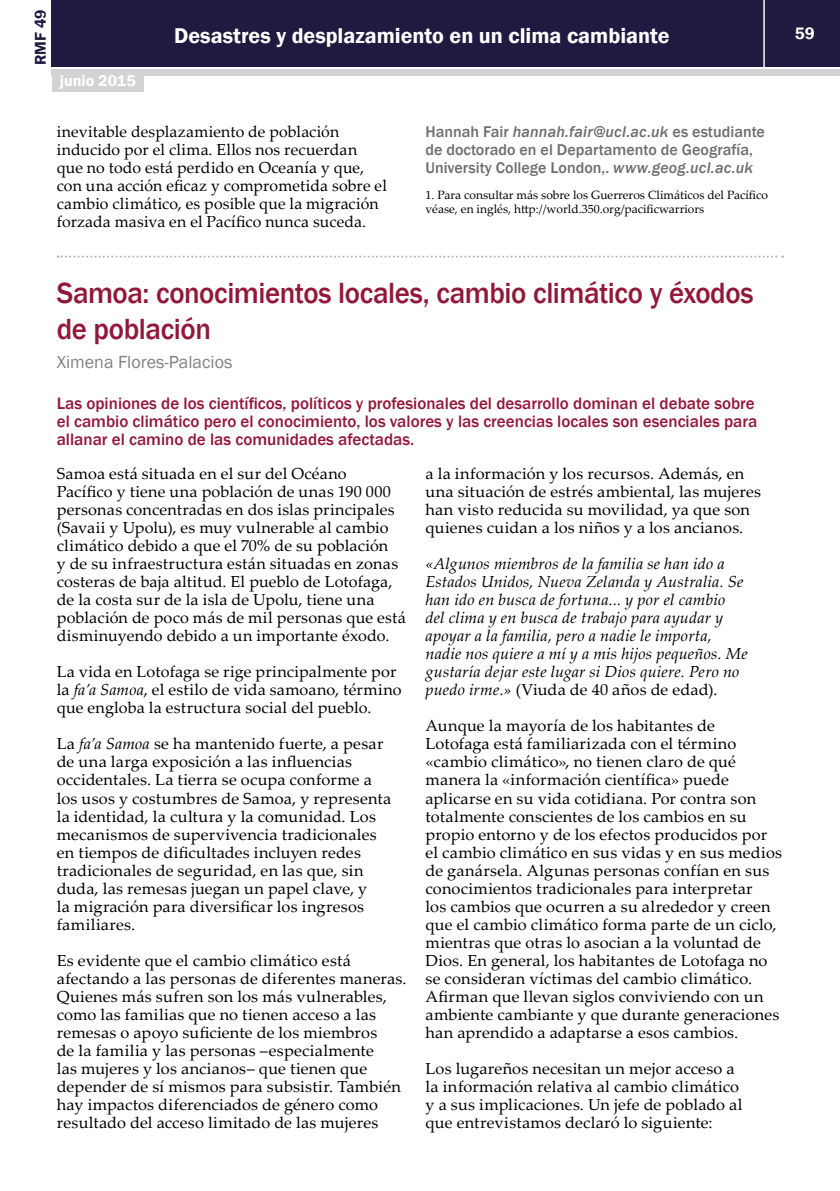
<style>
.page{position:relative;width:840px;height:1191px;background:#fff}
.page>*{position:absolute;margin:0;border:0;box-sizing:border-box;transform-origin:0 0}
.t1{font:500 30px/36px "Franklin Gothic";letter-spacing:-.015em;color:#92183a;scale:.96 1}
.t2{font:600 22px "Franklin Gothic";color:#fff}
.t3{font:18px "Franklin Gothic";color:#808285}
.t4{font:500 17px/18px "Franklin Gothic";color:#92183a}
.t5{font:600 17px "Franklin Gothic";color:#fff}
.t6{font:16px/18px "Palatino Linotype";letter-spacing:.01em;color:#000}
.t7{font:italic 16px/18px "Palatino Linotype";letter-spacing:.01em;color:#000}
.t8{font:500 16px/18px "Franklin Gothic";color:#6d6e71}
.t9{font:600 16px "Franklin Gothic";color:#fff}
.t10{font:600 16px "Franklin Gothic";color:#211a40}
.t11{font:12px/14px "Palatino Linotype";color:#000}
.s1{font-style:italic}
.s2{font-style:normal}
</style>
<div class="page">
<div style="left:52px;top:0;width:787px;height:66px;background:#211a40"></div>
<div style="left:52px;top:69px;width:787px;height:6px;background:#d1d3d4"></div>
<hr style="left:763px;top:0;width:1px;height:68px;background:#fff">
<div style="left:52px;top:74px;width:91px;height:18px;background:#d1d3d4"></div>
<svg style="left:58px;top:255px;width:724px;height:2px"></svg>
<p class="t10" style="left:31px;top:65px;width:57px;rotate:-90deg">RMF 49</p>
<h2 class="t2" style="left:174px;top:22px;width:496px">Desastres y desplazamiento en un clima cambiante</h2>
<p class="t5" style="left:794px;top:23px;width:21px">59</p>
<p class="t9" style="left:60px;top:71px;width:77px">junio 2015</p>
<p class="t6" style="left:57px;top:122px;width:331px">inevitable desplazamiento de población inducido por el clima. Ellos nos recuerdan que no todo está perdido en Oceanía y que, con una acción eficaz y comprometida sobre el cambio climático, es posible que la migración forzada masiva en el Pacífico nunca suceda.</p>
<p class="t8" style="left:425px;top:123px;width:341px">Hannah Fair <span class="s1">hannah.fair@ucl.ac.uk</span> es estudiante de doctorado en el Departamento de Geografía,<br>University College London,. <span class="s1">www.geog.ucl.ac.uk</span></p>
<p class="t11" style="left:425px;top:187px;width:344px">1. Para consultar más sobre los Guerreros Climáticos del Pacífico véase, en inglés, http://world.350.org/pacificwarriors</p>
<h1 class="t1" style="left:57px;top:275px;width:727px">Samoa: conocimientos locales, cambio climático y éxodos de población</h1>
<p class="t3" style="left:57px;top:351px;width:177px">Ximena Flores-Palacios</p>
<p class="t4" style="left:57px;top:395px;width:701px">Las opiniones de los científicos, políticos y profesionales del desarrollo dominan el debate sobre el cambio climático pero el conocimiento, los valores y las creencias locales son esenciales para allanar el camino de las comunidades afectadas.</p>
<p class="t6" style="left:57px;top:464px;width:350px">Samoa está situada en el sur del Océano Pacífico y tiene una población de unas 190 000 personas concentradas en dos islas principales (Savaii y Upolu), es muy vulnerable al cambio climático debido a que el 70% de su población<br>y de su infraestructura están situadas en zonas costeras de baja altitud. El pueblo de Lotofaga, de la costa sur de la isla de Upolu, tiene una población de poco más de mil personas que está disminuyendo debido a un importante éxodo.</p>
<p class="t6" style="left:57px;top:662px;width:346px">La vida en Lotofaga se rige principalmente por la <span class="s1">fa’a Samoa</span>, el estilo de vida samoano, término que engloba la estructura social del pueblo.</p>
<p class="t6" style="left:57px;top:734px;width:336px">La <span class="s1">fa’a Samoa</span> se ha mantenido fuerte, a pesar de una larga exposición a las influencias occidentales. La tierra se ocupa conforme a los usos y costumbres de Samoa, y representa la identidad, la cultura y la comunidad. Los mecanismos de supervivencia tradicionales en tiempos de dificultades incluyen redes tradicionales de seguridad, en las que, sin duda, las remesas juegan un papel clave, y<br>la migración para diversificar los ingresos familiares.</p>
<p class="t6" style="left:57px;top:950px;width:351px">Es evidente que el cambio climático está afectando a las personas de diferentes maneras.<br>Quienes más sufren son los más vulnerables, como las familias que no tienen acceso a las remesas o apoyo suficiente de los miembros<br>de la familia y las personas –especialmente<br>las mujeres y los ancianos– que tienen que depender de sí mismos para subsistir. También hay impactos diferenciados de género como resultado del acceso limitado de las mujeres</p>
<p class="t6" style="left:425px;top:464px;width:337px">a la información y los recursos. Además, en una situación de estrés ambiental, las mujeres han visto reducida su movilidad, ya que son quienes cuidan a los niños y a los ancianos.</p>
<p class="t7" style="left:425px;top:554px;width:324px">«Algunos miembros de la familia se han ido a Estados Unidos, Nueva Zelanda y Australia. Se han ido en busca de fortuna... y por el cambio del clima y en busca de trabajo para ayudar y apoyar a la familia, pero a nadie le importa, nadie nos quiere a mí y a mis hijos pequeños. Me gustaría dejar este lugar si Dios quiere. Pero no puedo irme.» <span class="s2">(Viuda de 40 años de edad).</span></p>
<p class="t6" style="left:425px;top:716px;width:358px">Aunque la mayoría de los habitantes de Lotofaga está familiarizada con el término «cambio climático», no tienen claro de qué manera la «información científica» puede aplicarse en su vida cotidiana. Por contra son totalmente conscientes de los cambios en su propio entorno y de los efectos producidos por el cambio climático en sus vidas y en sus medios de ganársela. Algunas personas confían en sus conocimientos tradicionales para interpretar<br>los cambios que ocurren a su alrededor y creen que el cambio climático forma parte de un ciclo, mientras que otras lo asocian a la voluntad de Dios. En general, los habitantes de Lotofaga no se consideran víctimas del cambio climático.<br>Afirman que llevan siglos conviviendo con un ambiente cambiante y que durante generaciones han aprendido a adaptarse a esos cambios.</p>
<p class="t6" style="left:425px;top:1058px;width:318px">Los lugareños necesitan un mejor acceso a la información relativa al cambio climático y a sus implicaciones. Un jefe de poblado al que entrevistamos declaró lo siguiente:</p>
</div>
